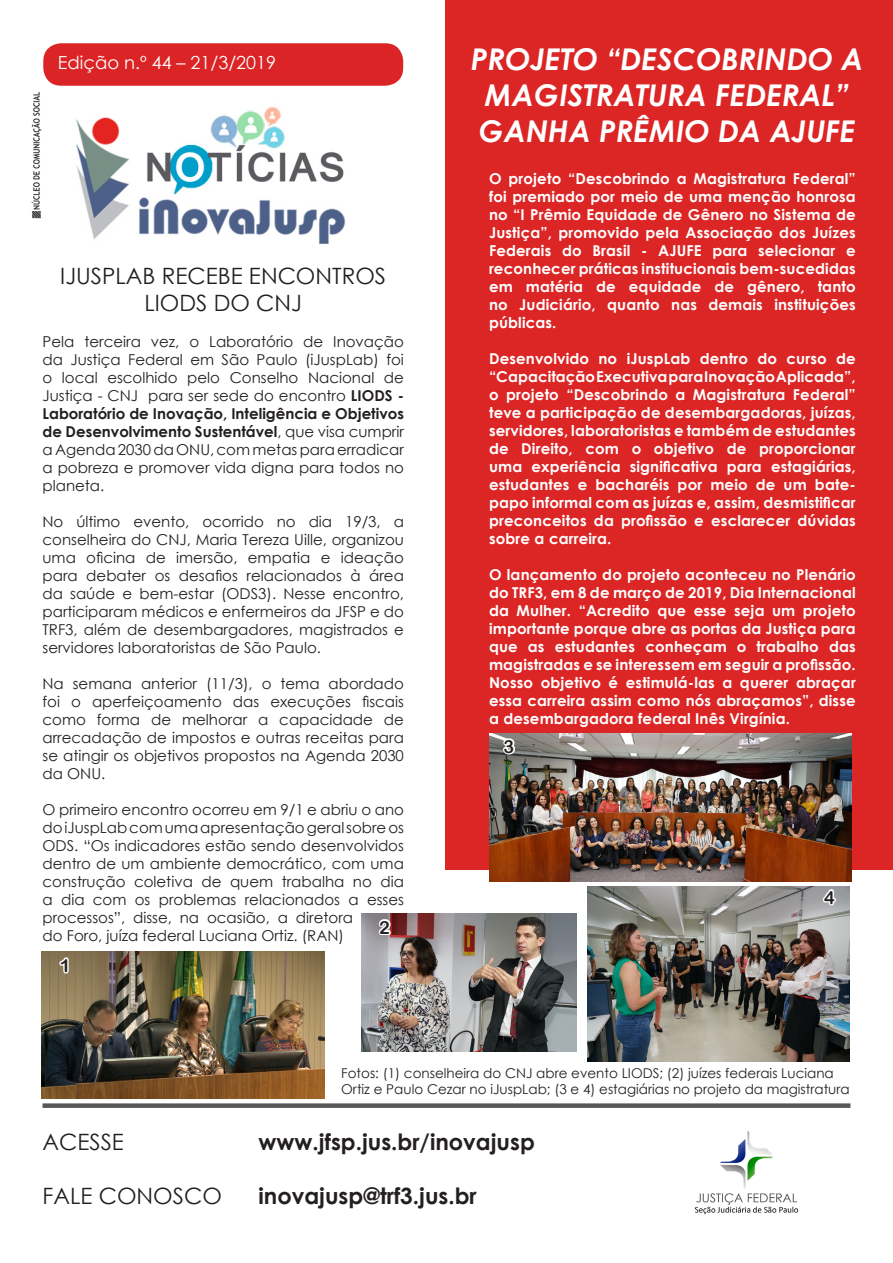
<style>
.page{position:relative;width:893px;height:1263px;background:#fff}
.page>*{position:absolute;margin:0;border:0;box-sizing:border-box;transform-origin:0 0}
.t1{font:italic 700 30px/36px "Century Gothic";color:#fff}
.t2{font:22.5px/27px "Century Gothic";color:#231f20;text-align:center}
.t3{font:700 22.5px "Century Gothic";color:#231f20}
.t4{font:18px "Century Gothic";color:#fff}
.t5{font:18px "Arial Rounded MT Bold";color:#231f20}
.t6{font:15px/18px "Century Gothic";color:#231f20;text-align:justify}
.t7{font:700 15px/18px "Century Gothic";letter-spacing:.01em;color:#fff;text-align:justify}
.t8{font:13.5px/16.2px "Century Gothic";color:#231f20}
.s1{font-weight:700}
</style>
<div class="page">
<img style="left:76px;top:107px;width:270px;height:137px">
<div style="left:43px;top:1103px;width:807px;height:5px;background:#57585a"></div>
<img style="left:694px;top:1131px;width:105px;height:84px">
<img style="left:42px;top:952px;width:282px;height:146px">
<div style="left:446px;top:0;width:447px;height:870px;background:#dc2525"></div>
<div style="left:43px;top:43px;width:360px;height:43px;background:#db2426;border-radius:18px"></div>
<img style="left:31px;top:92px;width:11px;height:127px">
<img style="left:588px;top:887px;width:262px;height:174px">
<img style="left:489px;top:733px;width:362px;height:148px">
<svg style="left:500px;top:736px;width:17px;height:22px"></svg>
<svg style="left:57px;top:955px;width:13px;height:21px"></svg>
<img style="left:362px;top:913px;width:215px;height:138px">
<svg style="left:376px;top:917px;width:17px;height:21px"></svg>
<svg style="left:820px;top:888px;width:18px;height:20px"></svg>
<p class="t4" style="left:58px;top:50px;width:220px">Edição n.º 44 – 21/3/2019</p>
<p class="t1" style="left:471px;top:40px;width:394px">PROJETO “DESCOBRINDO A<br>MAGISTRATURA FEDERAL”<br>GANHA PRÊMIO DA AJUFE</p>
<p class="t7" style="left:489px;top:169px;width:368px">O projeto “Descobrindo a Magistratura Federal” foi premiado por meio de uma menção honrosa no “I Prêmio Equidade de Gênero no Sistema de Justiça”, promovido pela Associação dos Juízes Federais do Brasil - AJUFE para selecionar e reconhecer práticas institucionais bem-sucedidas em matéria de equidade de gênero, tanto no Judiciário, quanto nas demais instituições públicas.</p>
<p class="t7" style="left:489px;top:349px;width:368px">Desenvolvido no iJuspLab dentro do curso de “Capacitação Executiva para Inovação Aplicada”, o projeto “Descobrindo a Magistratura Federal” teve a participação de desembargadoras, juízas, servidores, laboratoristas e também de estudantes de Direito, com o objetivo de proporcionar uma experiência significativa para estagiárias, estudantes e bacharéis por meio de um bate&shy;papo informal com as juízas e, assim, desmistificar preconceitos da profissão e esclarecer dúvidas sobre a carreira.</p>
<p class="t7" style="left:489px;top:565px;width:368px">O lançamento do projeto aconteceu no Plenário do TRF3, em 8 de março de 2019, Dia Internacional da Mulher. “Acredito que esse seja um projeto importante porque abre as portas da Justiça para que as estudantes conheçam o trabalho das magistradas e se interessem em seguir a profissão.<br>Nosso objetivo é estimulá-las a querer abraçar essa carreira assim como nós abraçamos”, disse a desembargadora federal Inês Virgínia.</p>
<p class="t2" style="left:60px;top:262px;width:327px">IJUSPLAB RECEBE ENCONTROS<br>LIODS DO CNJ</p>
<p class="t6" style="left:43px;top:332px;width:363px">Pela terceira vez, o Laboratório de Inovação da Justiça Federal em São Paulo (iJuspLab) foi o local escolhido pelo Conselho Nacional de Justiça - CNJ para ser sede do encontro <span class="s1">LIODS - Laboratório de Inovação, Inteligência e Objetivos de Desenvolvimento Sustentável</span>, que visa cumprir a Agenda2030da ONU,commetasparaerradicar a pobreza e promover vida digna para todos no planeta.</p>
<p class="t6" style="left:43px;top:512px;width:363px">No último evento, ocorrido no dia 19/3, a conselheira do CNJ, Maria Tereza Uille, organizou uma oficina de imersão, empatia e ideação para debater os desafios relacionados à área da saúde e bem-estar (ODS3). Nesse encontro, participaram médicos e enfermeiros da JFSP e do TRF3, além de desembargadores, magistrados e servidores laboratoristas de São Paulo.</p>
<p class="t6" style="left:43px;top:674px;width:363px">Na semana anterior (11/3), o tema abordado foi o aperfeiçoamento das execuções fiscais como forma de melhorar a capacidade de arrecadação de impostos e outras receitas para se atingir os objetivos propostos na Agenda 2030 da ONU.</p>
<p class="t6" style="left:43px;top:800px;width:363px;text-align:left">O primeiro encontro ocorreu em 9/1 e abriu o ano doiJuspLabcomumaapresentaçãogeralsobreos ODS. “Os indicadores estão sendo desenvolvidos dentro de um ambiente democrático, com uma construção coletiva de quem trabalha no dia a dia com os problemas relacionados a esses processos”, disse, na ocasião, a diretora<br>do Foro, juíza federal Luciana Ortiz. (RAN)</p>
<p class="t5" style="left:504px;top:736px;width:12px">3</p>
<p class="t5" style="left:824px;top:887px;width:12px">4</p>
<p class="t5" style="left:379px;top:916px;width:12px">2</p>
<p class="t5" style="left:60px;top:955px;width:12px">1</p>
<p class="t8" style="left:341px;top:1064px;width:510px">Fotos: (1) conselheira do CNJ abre evento LIODS; (2) juízes federais Luciana<br>Ortiz e Paulo Cezar no iJuspLab; (3 e 4) estagiárias no projeto da magistratura</p>
<p class="t2" style="left:43px;top:1128px;width:83px">ACESSE</p>
<p class="t3" style="left:259px;top:1124px;width:278px">www.jfsp.jus.br/inovajusp</p>
<p class="t2" style="left:43px;top:1182px;width:181px">FALE CONOSCO</p>
<p class="t3" style="left:259px;top:1178px;width:220px">inovajusp@trf3.jus.br</p>
</div>
